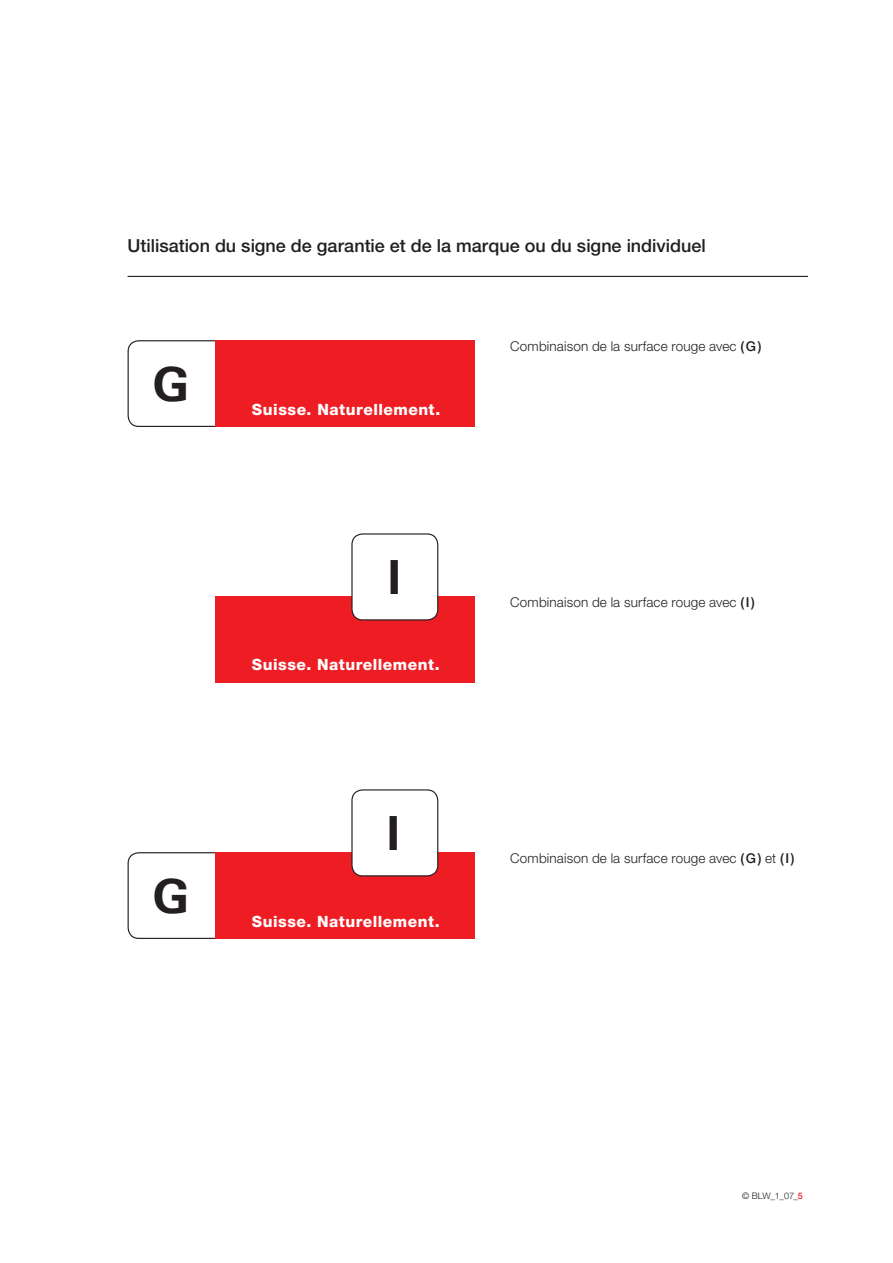
<style>
.page{position:relative;width:893px;height:1263px;background:#fff}
.page>*{position:absolute;margin:0;border:0;box-sizing:border-box;transform-origin:0 0}
.t1{font:700 47.1px "Univers";color:#231f20}
.t2{font:500 18px "Helvetica Neue";color:#231f20}
.t3{font:800 15.6px "Helvetica Neue";letter-spacing:.03em;color:#fff}
.t4{font:300 13.5px "Helvetica Neue";letter-spacing:.01em;color:#231f20}
.t5{font:300 9px "Helvetica Neue";color:#231f20}
.s1{font-weight:500}
.s2{font-weight:500;color:#ee1d23}
</style>
<div class="page">
<hr style="left:128px;top:276px;width:680px;height:1px;background:#231f20">
<svg style="left:127px;top:340px;width:88px;height:86px"></svg>
<div style="left:215px;top:340px;width:260px;height:87px;background:#ee1d23"></div>
<div style="left:215px;top:596px;width:260px;height:87px;background:#ee1d23"></div>
<svg style="left:351px;top:533px;width:88px;height:87px"></svg>
<svg style="left:127px;top:852px;width:88px;height:86px"></svg>
<div style="left:215px;top:852px;width:260px;height:87px;background:#ee1d23"></div>
<svg style="left:351px;top:789px;width:88px;height:87px"></svg>
<h2 class="t2" style="left:128px;top:235px;width:580px">Utilisation du signe de garantie et de la marque ou du signe individuel</h2>
<h1 class="t1" style="left:153px;top:354px;width:38px">G</h1>
<h1 class="t1" style="left:153px;top:866px;width:38px">G</h1>
<p class="t3" style="left:252px;top:400px;width:190px">Suisse. Naturellement.</p>
<h1 class="t1" style="left:388px;top:547px;width:15px">I</h1>
<p class="t3" style="left:252px;top:655px;width:189px">Suisse. Naturellement.</p>
<h1 class="t1" style="left:387px;top:803px;width:15px">I</h1>
<p class="t3" style="left:252px;top:912px;width:189px">Suisse. Naturellement.</p>
<p class="t4" style="left:510px;top:338px;width:253px">Combinaison de la surface rouge avec <span class="s1">( G )</span></p>
<p class="t4" style="left:510px;top:594px;width:246px">Combinaison de la surface rouge avec <span class="s1">( I )</span></p>
<p class="t4" style="left:510px;top:850px;width:286px">Combinaison de la surface rouge avec <span class="s1">( G )</span> et <span class="s1">( I )</span></p>
<p class="t5" style="left:742px;top:1190px;width:62px">© BLW_1_07_<span class="s2">5</span></p>
</div>
